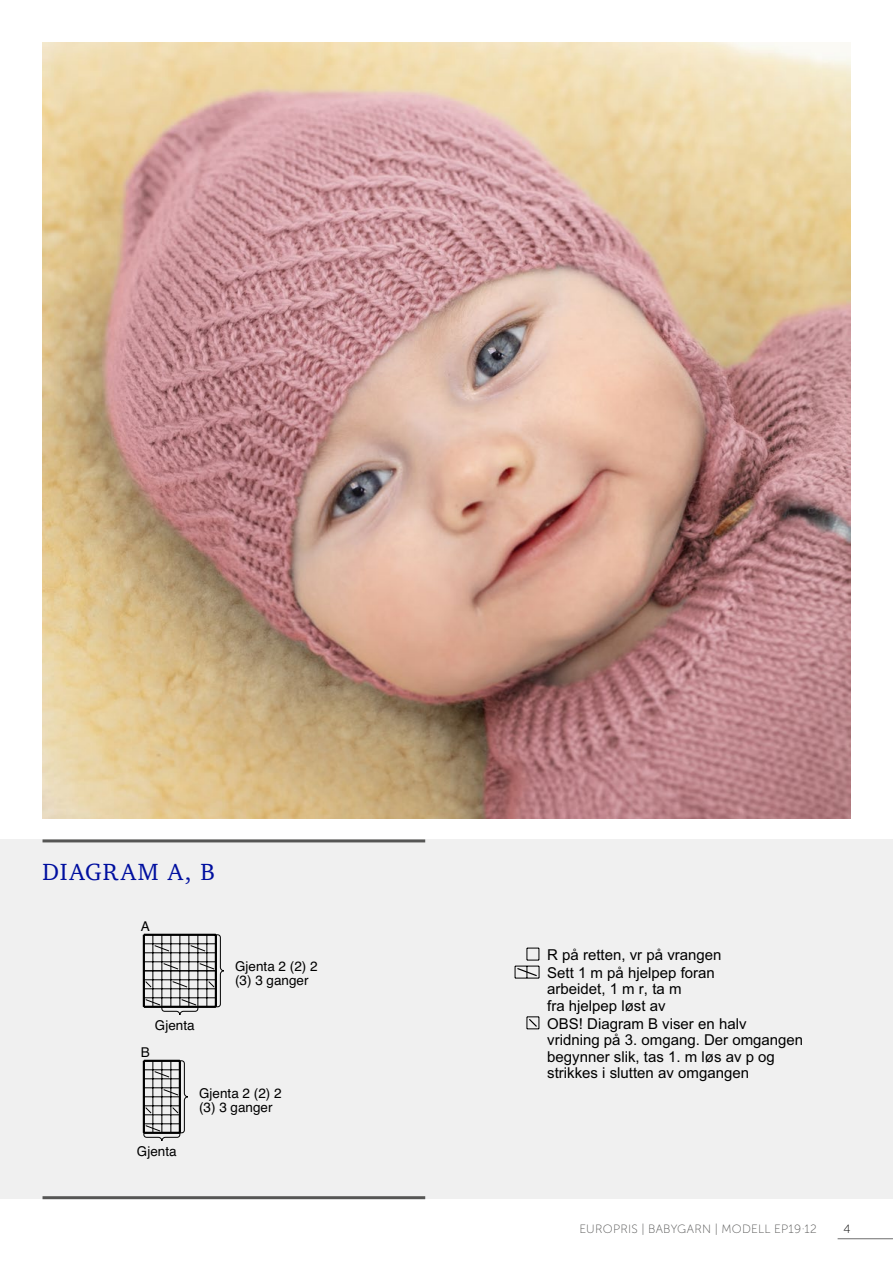
<style>
.page{position:relative;width:893px;height:1263px;background:#fff}
.page>*{position:absolute;margin:0;border:0;box-sizing:border-box;transform-origin:0 0}
.INNHOLD{font:24px "Charter";letter-spacing:.06em;color:#000f9f}
.t1{font:15px/16.5px "Arial";color:#000}
.t2{font:13.5px/13.5px "Helvetica";color:#000}
.t3{font:12px "Museo Sans 100";letter-spacing:.02em;color:#565655}
.t4{font:12px "Museo Sans 100";color:#000}
</style>
<div class="page">
<hr style="left:838px;top:1238px;width:55px;height:1px;background:#6e6e6e">
<div style="left:0;top:839px;width:893px;height:360px;background:#f0f0f0"></div>
<hr style="left:43px;top:839px;width:382px;height:3px;background:#565655">
<hr style="left:43px;top:1196px;width:382px;height:3px;background:#565655">
<svg style="left:143px;top:934px;width:81px;height:207px"></svg>
<svg style="left:515px;top:948px;width:25px;height:81px"></svg>
<img style="left:43px;top:43px;width:807px;height:775px">
<p class="INNHOLD" style="left:43px;top:851px;width:174px">DIAGRAM A, B</p>
<p class="t2" style="left:141px;top:919px;width:11px">A</p>
<p class="t2" style="left:155px;top:1018px;width:41px">Gjenta</p>
<p class="t2" style="left:141px;top:1045px;width:11px">B</p>
<p class="t2" style="left:235px;top:960px;width:84px">Gjenta 2 (2) 2 (3) 3 ganger</p>
<p class="t2" style="left:137px;top:1144px;width:41px">Gjenta</p>
<p class="t2" style="left:199px;top:1087px;width:84px">Gjenta 2 (2) 2 (3) 3 ganger</p>
<p class="t1" style="left:547px;top:946px;width:176px;line-height:18px">R på retten, vr på vrangen<br>Sett 1 m på hjelpep foran</p>
<p class="t1" style="left:547px;top:981px;width:136px">arbeidet, 1 m r, ta m fra hjelpep løst av</p>
<p class="t1" style="left:547px;top:1015px;width:257px">OBS! Diagram B viser en halv<br>vridning på 3. omgang. Der omgangen begynner slik, tas 1. m løs av p og strikkes i slutten av omgangen</p>
<p class="t3" style="left:579px;top:1222px;width:239px">EUROPRIS | BABYGARN | MODELL EP19·12</p>
<p class="t4" style="left:843px;top:1222px;width:9px">4</p>
</div>
